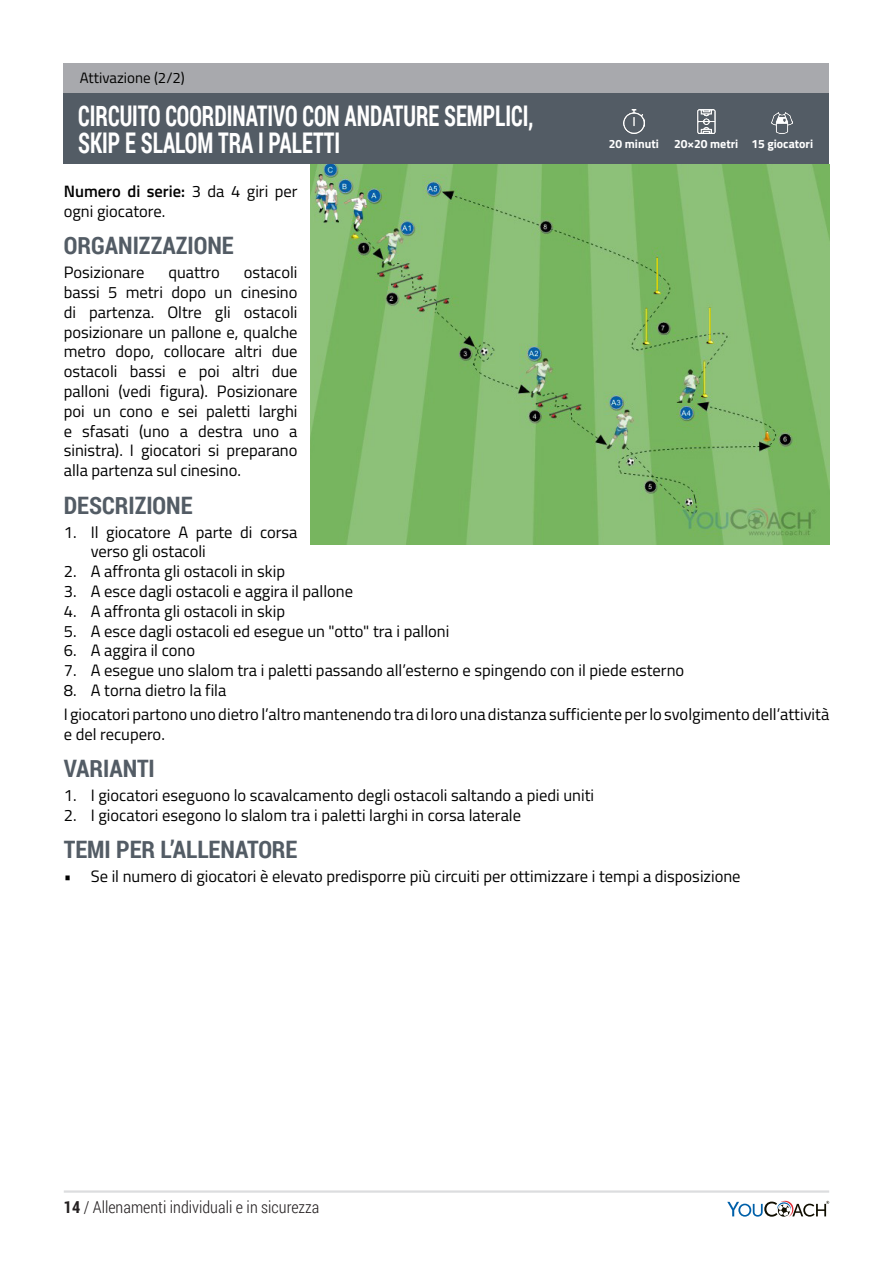
<style>
.page{position:relative;width:893px;height:1263px;background:#fff}
.page>*{position:absolute;margin:0;border:0;box-sizing:border-box;transform-origin:0 0}
.t1{font:700 28.5px "Roboto Condensed";color:#fff;scale:.77 1}
.t2{font:700 24px "Roboto Condensed";color:#535c65}
.t3{font:16.5px/19.8px "Titillium Web";color:#010100}
.t4{font:300 16.5px "Roboto Condensed";color:#231f20}
.t5{font:15px "Titillium Web";color:#010100}
.t6{font:700 12px "Titillium Web";color:#fff}
.s1{font-weight:600}
.s2{font-weight:700}
</style>
<div class="page">
<hr style="left:64px;top:1190px;width:765px;height:3px;background:#dcdddf">
<svg style="left:727px;top:1201px;width:102px;height:16px"></svg>
<img style="left:310px;top:164px;width:519px;height:381px">
<div style="left:64px;top:93px;width:765px;height:71px;background:#535c65"></div>
<div style="left:64px;top:64px;width:765px;height:29px;background:#a8a9ad"></div>
<img style="left:623px;top:110px;width:21px;height:23px">
<img style="left:697px;top:110px;width:18px;height:23px">
<img style="left:771px;top:113px;width:21px;height:21px">
<p class="t5" style="left:80px;top:67px;width:107px">Attivazione (2/2)</p>
<p class="t1" style="left:78px;top:95px;width:593px">CIRCUITO COORDINATIVO CON ANDATURE SEMPLICI,</p>
<p class="t1" style="left:78px;top:122px;width:342px">SKIP E SLALOM TRA I PALETTI</p>
<p class="t6" style="left:609px;top:135px;width:51px">20 minuti</p>
<p class="t6" style="left:674px;top:135px;width:66px">20×20 metri</p>
<p class="t6" style="left:751px;top:135px;width:63px">15 giocatori</p>
<p class="t3" style="left:64px;top:181px;width:235px"><span class="s1">Numero di serie:</span> 3 da 4 giri per ogni giocatore.</p>
<p class="t2" style="left:64px;top:229px;width:171px">ORGANIZZAZIONE</p>
<p class="t3" style="left:64px;top:262px;width:82px">Posizionare</p>
<p class="t3" style="left:168px;top:262px;width:53px">quattro</p>
<p class="t3" style="left:64px;top:262px;width:235px;text-align:justify;text-indent:180px">ostacoli bassi 5 metri dopo un cinesino di partenza. Oltre gli ostacoli posizionare un pallone e, qualche metro dopo, collocare altri due ostacoli bassi e poi altri due palloni (vedi figura). Posizionare poi un cono e sei paletti larghi e sfasati (uno a destra uno a sinistra). I giocatori si preparano alla partenza sul cinesino.</p>
<p class="t2" style="left:64px;top:488px;width:130px">DESCRIZIONE</p>
<p class="t3" style="left:91px;top:521px;width:208px;text-indent:-27px">1. Il giocatore A parte di corsa verso gli ostacoli</p>
<p class="t3" style="left:64px;top:561px;width:223px">2. A affronta gli ostacoli in skip</p>
<p class="t3" style="left:64px;top:581px;width:291px">3. A esce dagli ostacoli e aggira il pallone</p>
<p class="t3" style="left:64px;top:600px;width:223px">4. A affronta gli ostacoli in skip</p>
<p class="t3" style="left:64px;top:620px;width:387px">5. A esce dagli ostacoli ed esegue un "otto" tra i palloni</p>
<p class="t3" style="left:64px;top:640px;width:133px">6. A aggira il cono</p>
<p class="t3" style="left:64px;top:660px;width:622px">7. A esegue uno slalom tra i paletti passando all’esterno e spingendo con il piede esterno</p>
<p class="t3" style="left:64px;top:680px;width:164px">8. A torna dietro la fila</p>
<p class="t3" style="left:64px;top:704px;width:767px">I giocatori partono uno dietro l’altro mantenendo tra di loro una distanza sufficiente per lo svolgimento dell’attività e del recupero.</p>
<p class="t2" style="left:64px;top:752px;width:93px">VARIANTI</p>
<p class="t3" style="left:64px;top:785px;width:532px">1. I giocatori eseguono lo scavalcamento degli ostacoli saltando a piedi uniti</p>
<p class="t3" style="left:64px;top:805px;width:459px">2. I giocatori esegono lo slalom tra i paletti larghi in corsa laterale</p>
<p class="t2" style="left:64px;top:833px;width:235px">TEMI PER L’ALLENATORE</p>
<p class="t3" style="left:64px;top:866px;width:678px">• Se il numero di giocatori è elevato predisporre più circuiti per ottimizzare i tempi a disposizione</p>
<p class="t4" style="left:64px;top:1196px;width:257px"><span class="s2">14</span> / Allenamenti individuali e in sicurezza</p>
</div>
